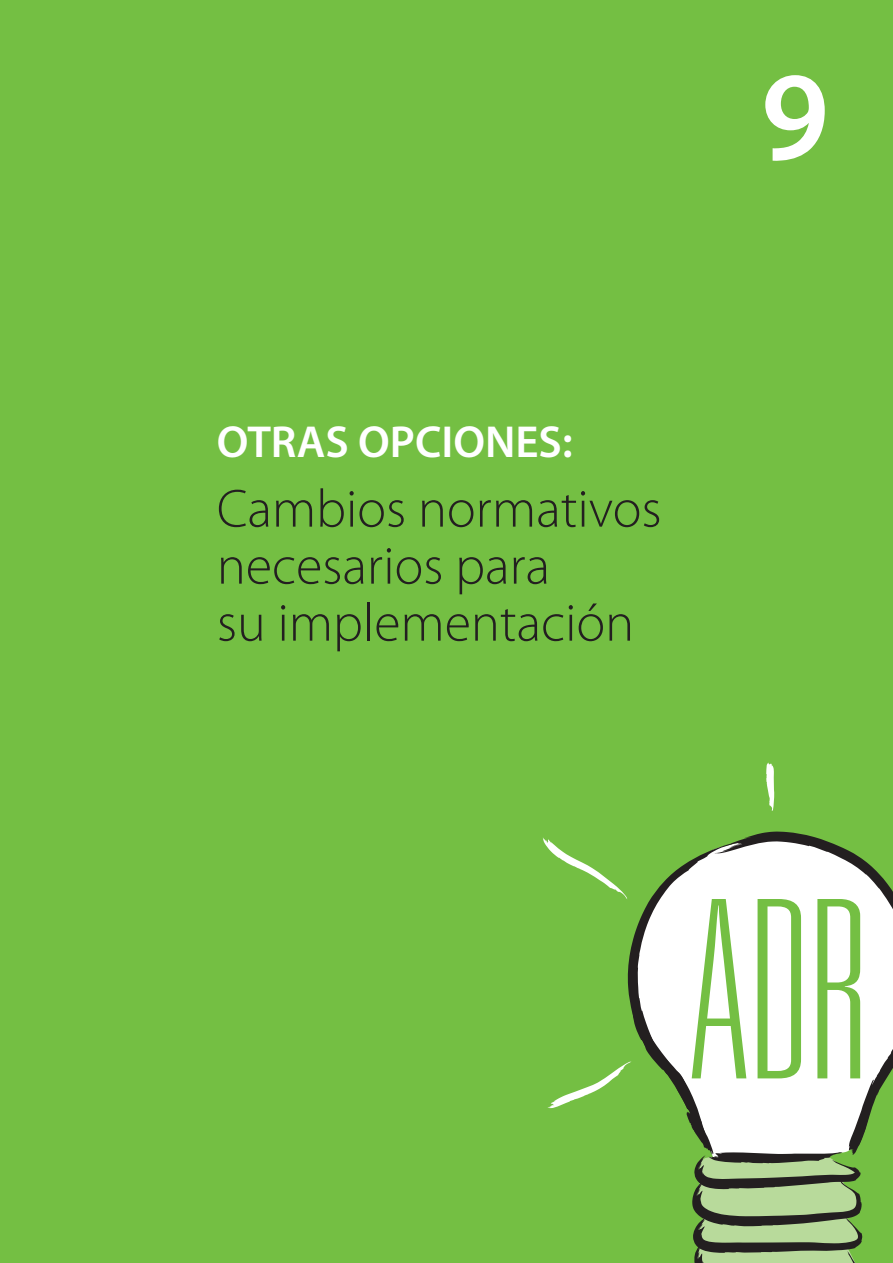
<style>
.page{position:relative;width:893px;height:1263px;background:#74bf43}
.page>*{position:absolute;margin:0;border:0;box-sizing:border-box;transform-origin:0 0}
.t1{font:600 127.5px "Myriad Pro";color:#fff}
.título{font:300 54px/57px "Myriad Pro";color:#231f20}
.título-2{font:600 45px "Myriad Pro";color:#fff}
</style>
<div class="page">
<svg style="left:748px;top:831px;width:66px;height:6px"></svg>
<svg style="left:766px;top:762px;width:8px;height:49px"></svg>
<svg style="left:543px;top:837px;width:350px;height:426px"></svg>
<p class="título-2" style="left:217px;top:413px;width:357px">OTRAS OPCIONES:</p>
<p class="título" style="left:217px;top:480px;width:446px">Cambios normativos necesarios para<br>su implementación</p>
<p class="t1" style="left:761px;top:35px;width:70px">9</p>
</div>
